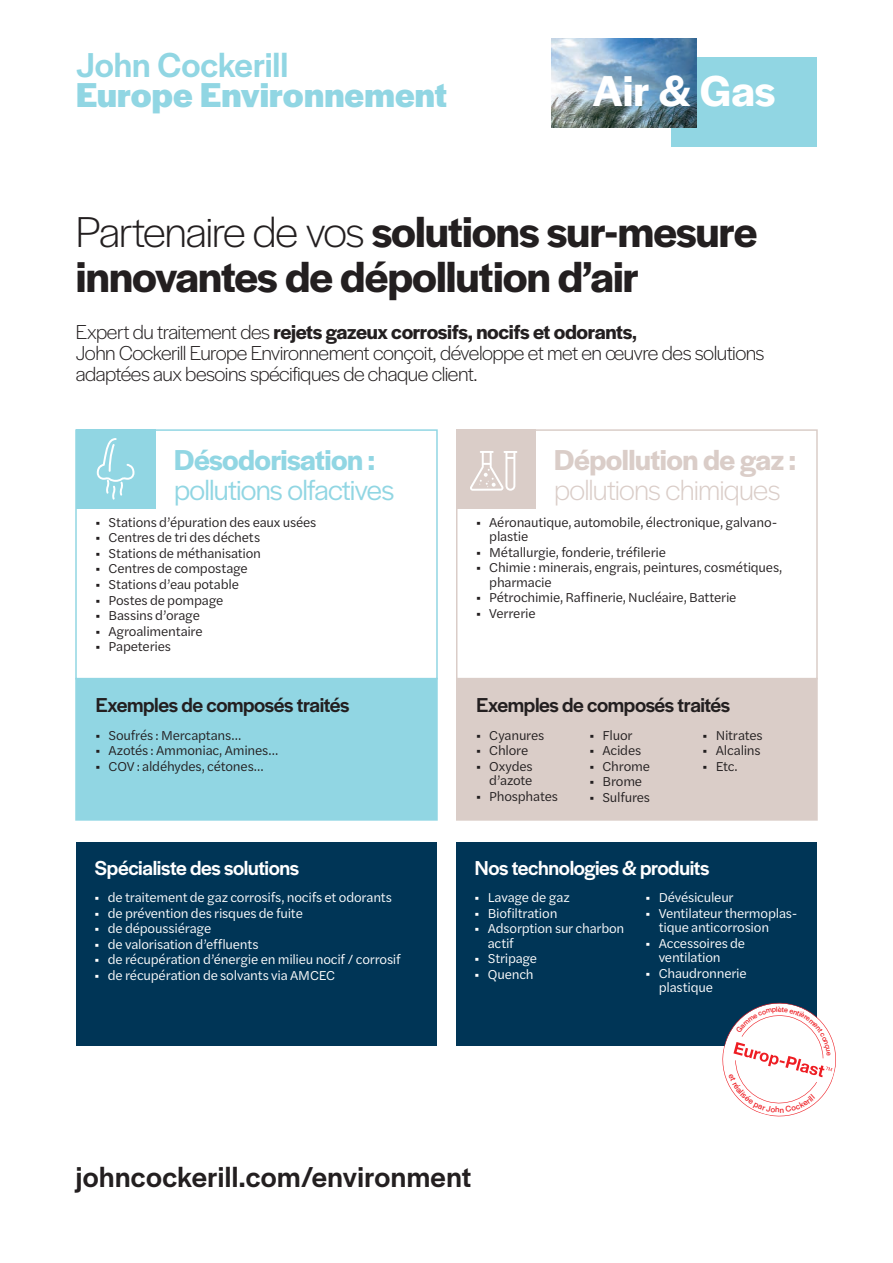
<style>
.page{position:relative;width:893px;height:1263px;background:#fff}
.page>*{position:absolute;margin:0;border:0;box-sizing:border-box;transform-origin:0 0}
.t1{font:600 45px/45px "Halyard Display";letter-spacing:-.02em;color:#231f20}
.t2{font:600 45px "Halyard Display";color:#fff}
.t3{font:700 36px "Halyard Display";letter-spacing:.005em;color:#91d6e3}
.t4{font:500 36px "Halyard Display";color:#91d6e3}
.H2{font:300 30px/30px "Halyard Display";letter-spacing:-.03em;color:#dacdc8}
.H2-2{font:30px/30px "Halyard Display";letter-spacing:-.03em;color:#91d6e3}
.t5{font:500 30px "Halyard Display";letter-spacing:.015em;color:#231f20}
.H3{font:300 21px/21px "Halyard Display";letter-spacing:-.025em;color:#231f20}
.H3-2{font:500 21px "Halyard Display";letter-spacing:-.02em;color:#231f20}
.H3-3{font:500 21px "Halyard Display";letter-spacing:-.02em;color:#fff}
.t6{font:13.5px/14.4px "Halyard Text";letter-spacing:-.015em;color:#231f20}
.t7{font:13.5px/14.4px "Halyard Text";letter-spacing:-.015em;color:#fff}
.s1{font-weight:300}
.s2{font-weight:600}
.s3{font-weight:500}
.s4{font-family:"Halyard Display";font-weight:900}
</style>
<div class="page">
<div style="left:672px;top:57px;width:145px;height:90px;background:#91d6e3"></div>
<img style="left:551px;top:38px;width:145px;height:90px">
<div style="left:75px;top:429px;width:363px;height:250px;border:2px solid #91d6e3"></div>
<div style="left:456px;top:429px;width:362px;height:250px;border:2px solid #dacdc8"></div>
<div style="left:76px;top:679px;width:361px;height:141px;background:#91d6e3"></div>
<div style="left:75px;top:678px;width:363px;height:143px;border:2px solid #91d6e3"></div>
<div style="left:457px;top:679px;width:360px;height:141px;background:#dacdc8"></div>
<div style="left:456px;top:678px;width:362px;height:143px;border:2px solid #dacdc8"></div>
<div style="left:76px;top:842px;width:361px;height:204px;background:#003556"></div>
<div style="left:456px;top:842px;width:361px;height:204px;background:#003556"></div>
<div style="left:76px;top:429px;width:79px;height:79px;background:#91d6e3"></div>
<svg style="left:97px;top:438px;width:37px;height:62px"></svg>
<div style="left:456px;top:429px;width:79px;height:79px;background:#dacdc8"></div>
<svg style="left:470px;top:451px;width:47px;height:40px"></svg>
<svg style="left:722px;top:1002px;width:114px;height:115px"></svg>
<h2 class="t4" style="left:76px;top:39px;width:214px">John Cockerill</h2>
<h2 class="t3" style="left:76px;top:70px;width:373px">Europe Environnement</h2>
<h1 class="t2" style="left:592px;top:59px;width:184px">Air &amp; Gas</h1>
<h1 class="t1" style="left:76px;top:207px;width:683px"><span class="s1">Partenaire de vos</span> solutions sur-mesure innovantes de dépollution d’air</h1>
<p class="H3" style="left:76px;top:320px;width:690px">Expert du traitement des <span class="s2">rejets gazeux corrosifs, nocifs et odorants</span><span class="s3">,<br></span>John Cockerill Europe Environnement conçoit, développe et met en œuvre des solutions adaptées aux besoins spécifiques de chaque client.</p>
<p class="H2-2" style="left:174px;top:443px;width:222px"><span class="s2">Désodorisation : </span>pollutions olfactives</p>
<p class="t6" style="left:96px;top:514px;width:222px"><span class="s4">·</span> Stations d’épuration des eaux usées</p>
<p class="t6" style="left:96px;top:530px;width:166px"><span class="s4">·</span> Centres de tri des déchets</p>
<p class="t6" style="left:96px;top:545px;width:167px"><span class="s4">·</span> Stations de méthanisation</p>
<p class="t6" style="left:96px;top:561px;width:154px"><span class="s4">·</span> Centres de compostage</p>
<p class="t6" style="left:96px;top:576px;width:145px"><span class="s4">·</span> Stations d’eau potable</p>
<p class="t6" style="left:96px;top:592px;width:129px"><span class="s4">·</span> Postes de pompage</p>
<p class="t6" style="left:96px;top:608px;width:106px"><span class="s4">·</span> Bassins d’orage</p>
<p class="t6" style="left:96px;top:623px;width:109px"><span class="s4">·</span> Agroalimentaire</p>
<p class="t6" style="left:96px;top:639px;width:77px"><span class="s4">·</span> Papeteries</p>
<p class="H3-2" style="left:96px;top:690px;width:255px">Exemples de composés traités</p>
<p class="t6" style="left:96px;top:727px;width:147px"><span class="s4">·</span> Soufrés : Mercaptans…</p>
<p class="t6" style="left:96px;top:743px;width:184px"><span class="s4">·</span> Azotés : Ammoniac, Amines…</p>
<p class="t6" style="left:96px;top:758px;width:170px"><span class="s4">·</span> COV : aldéhydes, cétones…</p>
<p class="H3-3" style="left:95px;top:853px;width:206px">Spécialiste des solutions</p>
<p class="t7" style="left:95px;top:890px;width:299px"><span class="s4">·</span> de traitement de gaz corrosifs, nocifs et odorants</p>
<p class="t7" style="left:95px;top:905px;width:209px"><span class="s4">·</span> de prévention des risques de fuite</p>
<p class="t7" style="left:95px;top:921px;width:118px"><span class="s4">·</span> de dépoussiérage</p>
<p class="t7" style="left:95px;top:936px;width:165px"><span class="s4">·</span> de valorisation d’effluents</p>
<p class="t7" style="left:95px;top:952px;width:307px"><span class="s4">·</span> de récupération d’énergie en milieu nocif / corrosif</p>
<p class="t7" style="left:95px;top:967px;width:242px"><span class="s4">·</span> de récupération de solvants via AMCEC</p>
<p class="H2" style="left:554px;top:443px;width:243px"><span class="s2">Dépollution de gaz : </span>pollutions chimiques</p>
<p class="t6" style="left:489px;top:514px;width:290px;text-indent:-13px"><span class="s4">·</span> Aéronautique, automobile, électronique, galvano&shy;plastie</p>
<p class="t6" style="left:476px;top:544px;width:191px"><span class="s4">·</span> Métallurgie, fonderie, tréfilerie</p>
<p class="t6" style="left:489px;top:560px;width:295px;text-indent:-13px"><span class="s4">·</span> Chimie : minerais, engrais, peintures, cosmétiques, pharmacie</p>
<p class="t6" style="left:476px;top:590px;width:262px"><span class="s4">·</span> Pétrochimie, Raffinerie, Nucléaire, Batterie</p>
<p class="t6" style="left:476px;top:605px;width:61px"><span class="s4">·</span> Verrerie</p>
<p class="H3-2" style="left:476px;top:690px;width:255px">Exemples de composés traités</p>
<p class="t6" style="left:476px;top:727px;width:69px"><span class="s4">·</span> Cyanures</p>
<p class="t6" style="left:476px;top:743px;width:53px"><span class="s4">·</span> Chlore</p>
<p class="t6" style="left:476px;top:758px;width:58px;text-align:right"><span class="s4">·</span> Oxydes d’azote</p>
<p class="t6" style="left:476px;top:788px;width:83px"><span class="s4">·</span> Phosphates</p>
<p class="t6" style="left:590px;top:727px;width:44px"><span class="s4">·</span> Fluor</p>
<p class="t6" style="left:590px;top:743px;width:53px"><span class="s4">·</span> Acides</p>
<p class="t6" style="left:590px;top:758px;width:62px"><span class="s4">·</span> Chrome</p>
<p class="t6" style="left:590px;top:774px;width:54px"><span class="s4">·</span> Brome</p>
<p class="t6" style="left:590px;top:789px;width:62px"><span class="s4">·</span> Sulfures</p>
<p class="t6" style="left:703px;top:727px;width:61px"><span class="s4">·</span> Nitrates</p>
<p class="t6" style="left:703px;top:743px;width:59px"><span class="s4">·</span> Alcalins</p>
<p class="t6" style="left:703px;top:758px;width:36px"><span class="s4">·</span> Etc.</p>
<p class="H3-3" style="left:475px;top:853px;width:236px">Nos technologies &amp; produits</p>
<p class="t7" style="left:475px;top:890px;width:96px"><span class="s4">·</span> Lavage de gaz</p>
<p class="t7" style="left:475px;top:905px;width:84px"><span class="s4">·</span> Biofiltration</p>
<p class="t7" style="left:488px;top:921px;width:138px;text-indent:-13px"><span class="s4">·</span> Adsorption sur charbon actif</p>
<p class="t7" style="left:475px;top:951px;width:64px"><span class="s4">·</span> Stripage</p>
<p class="t7" style="left:475px;top:966px;width:60px"><span class="s4">·</span> Quench</p>
<p class="t7" style="left:646px;top:890px;width:89px"><span class="s4">·</span> Dévésiculeur</p>
<p class="t7" style="left:659px;top:905px;width:140px;text-indent:-13px"><span class="s4">·</span> Ventilateur thermoplas&shy;tique anticorrosion</p>
<p class="t7" style="left:659px;top:935px;width:88px;text-indent:-13px"><span class="s4">·</span> Accessoires de ventilation</p>
<p class="t7" style="left:659px;top:965px;width:90px;text-indent:-13px"><span class="s4">·</span> Chaudronnerie plastique</p>
<h3 class="t5" style="left:76px;top:1155px;width:397px">johncockerill.com/environment</h3>
</div>
